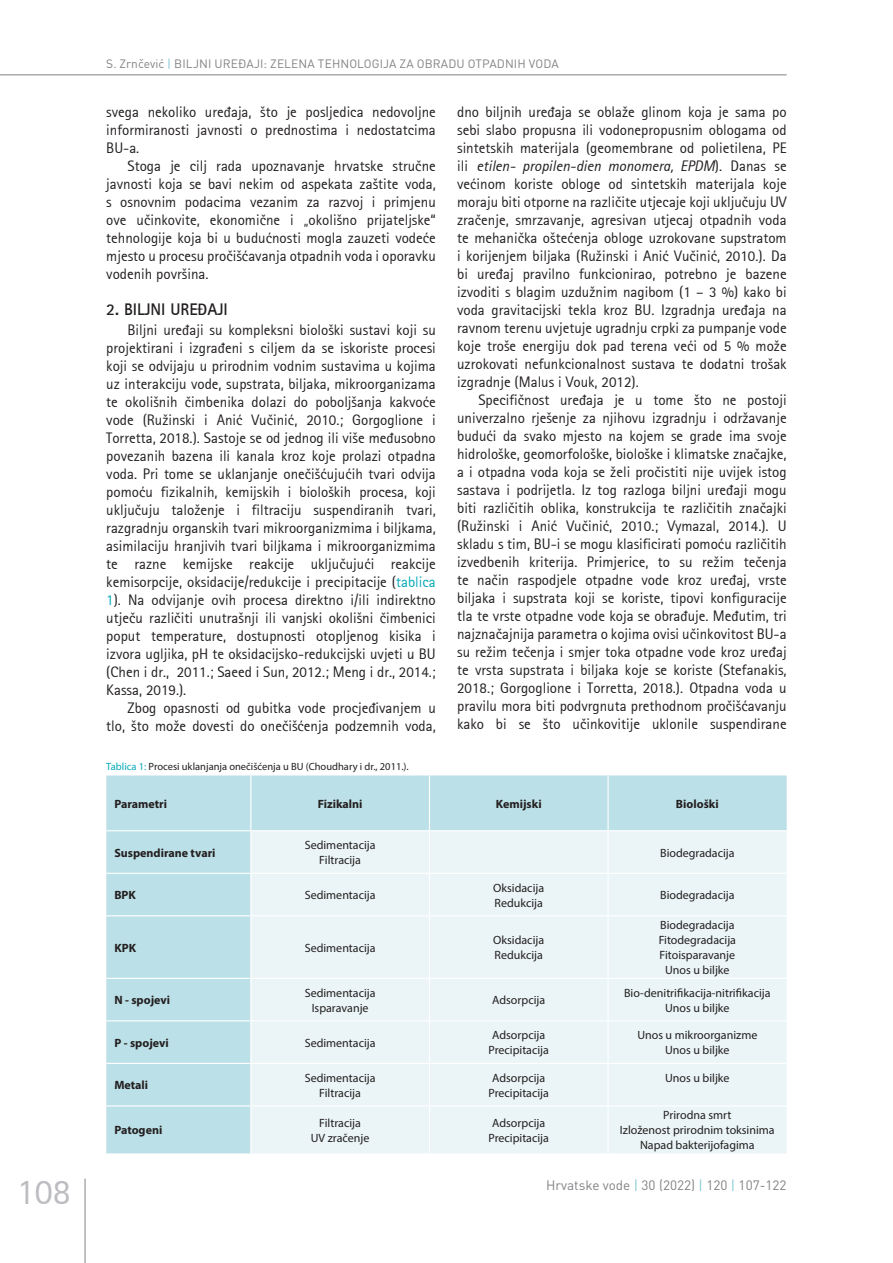
<style>
.page{position:relative;width:893px;height:1263px;background:#fff}
.page>*{position:absolute;margin:0;border:0;box-sizing:border-box;transform-origin:0 0}
.t1{font:36px "Agfa Rotis Sans Serif";color:#bcbdc0}
.t2{font:700 16.5px "Agfa Rotis Sans Serif";color:#231f20}
.t3{font:15px/18px "Agfa Rotis Sans Serif";color:#231f20;text-align:justify}
.t4{font:13.5px "DIN Pro";color:#808285}
.t5{font:12px/15px "Myriad Pro";color:#231f20;text-align:center}
.t6{font:700 12px "Myriad Pro";color:#231f20}
.t7{font:12px "DIN Pro";letter-spacing:.01em;color:#808285}
.t8{font:10.5px "Myriad Pro";color:#231f20}
.s1{color:#7dc6d1}
.s2{color:#07aab9}
.s3{font-style:italic}
</style>
<div class="page">
<hr style="left:85px;top:1179px;width:1px;height:84px;background:#808285">
<hr style="left:0;top:75px;width:787px;height:1px;background:#808285">
<div style="left:106px;top:775px;width:681px;height:378px;background:#bce0e7"></div>
<div style="left:251px;top:831px;width:536px;height:322px;background:#ebf5f7"></div>
<hr style="left:250px;top:775px;width:1px;height:55px;background:#fff">
<hr style="left:429px;top:775px;width:1px;height:55px;background:#fff">
<hr style="left:607px;top:775px;width:2px;height:55px;background:#fff">
<hr style="left:106px;top:830px;width:145px;height:1px;background:#fff">
<hr style="left:251px;top:830px;width:178px;height:1px;background:#fff">
<hr style="left:250px;top:831px;width:1px;height:42px;background:#fff">
<hr style="left:429px;top:830px;width:179px;height:1px;background:#fff">
<hr style="left:429px;top:831px;width:1px;height:42px;background:#fff">
<hr style="left:608px;top:830px;width:179px;height:1px;background:#fff">
<hr style="left:607px;top:831px;width:2px;height:42px;background:#fff">
<hr style="left:106px;top:873px;width:145px;height:1px;background:#fff">
<hr style="left:251px;top:873px;width:178px;height:1px;background:#fff">
<hr style="left:250px;top:874px;width:1px;height:41px;background:#fff">
<hr style="left:429px;top:873px;width:179px;height:1px;background:#fff">
<hr style="left:429px;top:874px;width:1px;height:41px;background:#fff">
<hr style="left:608px;top:873px;width:179px;height:1px;background:#fff">
<hr style="left:607px;top:874px;width:2px;height:41px;background:#fff">
<hr style="left:106px;top:915px;width:145px;height:1px;background:#fff">
<hr style="left:251px;top:915px;width:178px;height:1px;background:#fff">
<hr style="left:250px;top:916px;width:1px;height:62px;background:#fff">
<hr style="left:429px;top:915px;width:179px;height:1px;background:#fff">
<hr style="left:429px;top:916px;width:1px;height:62px;background:#fff">
<hr style="left:608px;top:915px;width:179px;height:1px;background:#fff">
<hr style="left:607px;top:916px;width:2px;height:62px;background:#fff">
<hr style="left:106px;top:978px;width:145px;height:1px;background:#fff">
<hr style="left:251px;top:978px;width:178px;height:1px;background:#fff">
<hr style="left:250px;top:979px;width:1px;height:41px;background:#fff">
<hr style="left:429px;top:978px;width:179px;height:1px;background:#fff">
<hr style="left:429px;top:979px;width:1px;height:41px;background:#fff">
<hr style="left:608px;top:978px;width:179px;height:1px;background:#fff">
<hr style="left:607px;top:979px;width:2px;height:41px;background:#fff">
<hr style="left:106px;top:1020px;width:145px;height:1px;background:#fff">
<hr style="left:251px;top:1020px;width:178px;height:1px;background:#fff">
<hr style="left:250px;top:1021px;width:1px;height:42px;background:#fff">
<hr style="left:429px;top:1020px;width:179px;height:1px;background:#fff">
<hr style="left:429px;top:1021px;width:1px;height:42px;background:#fff">
<hr style="left:608px;top:1020px;width:179px;height:1px;background:#fff">
<hr style="left:607px;top:1021px;width:2px;height:42px;background:#fff">
<hr style="left:106px;top:1063px;width:145px;height:1px;background:#fff">
<hr style="left:251px;top:1063px;width:178px;height:1px;background:#fff">
<hr style="left:250px;top:1064px;width:1px;height:41px;background:#fff">
<hr style="left:429px;top:1063px;width:179px;height:1px;background:#fff">
<hr style="left:429px;top:1064px;width:1px;height:41px;background:#fff">
<hr style="left:608px;top:1063px;width:179px;height:1px;background:#fff">
<hr style="left:607px;top:1064px;width:2px;height:41px;background:#fff">
<hr style="left:106px;top:1105px;width:145px;height:1px;background:#fff">
<hr style="left:251px;top:1105px;width:178px;height:1px;background:#fff">
<hr style="left:250px;top:1106px;width:1px;height:47px;background:#fff">
<hr style="left:429px;top:1105px;width:179px;height:1px;background:#fff">
<hr style="left:429px;top:1106px;width:1px;height:47px;background:#fff">
<hr style="left:608px;top:1105px;width:179px;height:1px;background:#fff">
<hr style="left:607px;top:1106px;width:2px;height:47px;background:#fff">
<p class="t7" style="left:106px;top:55px;width:454px">S. Zrnčević <span class="s1">|</span> BILJNI UREĐAJI: ZELENA TEHNOLOGIJA ZA OBRADU OTPADNIH VODA</p>
<p class="t3" style="left:106px;top:102px;width:331px">svega nekoliko uređaja, što je posljedica nedovoljne informiranosti javnosti o prednostima i nedostatcima BU-a.</p>
<p class="t3" style="left:106px;top:156px;width:331px;text-indent:21px">Stoga je cilj rada upoznavanje hrvatske stručne javnosti koja se bavi nekim od aspekata zaštite voda, s osnovnim podacima vezanim za razvoj i primjenu ove učinkovite, ekonomične i „okolišno prijateljske“ tehnologije koja bi u budućnosti mogla zauzeti vodeće mjesto u procesu pročišćavanja otpadnih voda i oporavku vodenih površina.</p>
<p class="t2" style="left:106px;top:299px;width:123px">2. BILJNI UREĐAJI</p>
<p class="t3" style="left:106px;top:321px;width:331px;text-indent:21px">Biljni uređaji su kompleksni biološki sustavi koji su projektirani i izgrađeni s ciljem da se iskoriste procesi koji se odvijaju u prirodnim vodnim sustavima u kojima uz interakciju vode, supstrata, biljaka, mikroorganizama te okolišnih čimbenika dolazi do poboljšanja kakvoće vode (Ružinski i Anić Vučinić, 2010.; Gorgoglione i Torretta, 2018.). Sastoje se od jednog ili više međusobno povezanih bazena ili kanala kroz koje prolazi otpadna voda. Pri tome se uklanjanje onečišćujućih tvari odvija pomoću fizikalnih, kemijskih i bioloških procesa, koji uključuju taloženje i filtraciju suspendiranih tvari, razgradnju organskih tvari mikroorganizmima i biljkama, asimilaciju hranjivih tvari biljkama i mikroorganizmima te razne kemijske reakcije uključujući reakcije kemisorpcije, oksidacije/redukcije i precipitacije (<span class="s2">tablica 1</span>). Na odvijanje ovih procesa direktno i/ili indirektno utječu različiti unutrašnji ili vanjski okolišni čimbenici poput temperature, dostupnosti otopljenog kisika i izvora ugljika, pH te oksidacijsko-redukcijski uvjeti u BU (Chen i dr., 2011.; Saeed i Sun, 2012.; Meng i dr., 2014.; Kassa, 2019.).</p>
<p class="t3" style="left:106px;top:699px;width:331px;text-align:right">Zbog opasnosti od gubitka vode procjeđivanjem u tlo, što može dovesti do onečišćenja podzemnih voda,</p>
<p class="t3" style="left:457px;top:102px;width:331px">dno biljnih uređaja se oblaže glinom koja je sama po sebi slabo propusna ili vodonepropusnim oblogama od sintetskih materijala (geomembrane od polietilena, PE ili <span class="s3">etilen- propilen-dien monomera, EPDM</span>). Danas se većinom koriste obloge od sintetskih materijala koje moraju biti otporne na različite utjecaje koji uključuju UV zračenje, smrzavanje, agresivan utjecaj otpadnih voda te mehanička oštećenja obloge uzrokovane supstratom i korijenjem biljaka (Ružinski i Anić Vučinić, 2010.). Da bi uređaj pravilno funkcionirao, potrebno je bazene izvoditi s blagim uzdužnim nagibom (1 – 3 %) kako bi voda gravitacijski tekla kroz BU. Izgradnja uređaja na ravnom terenu uvjetuje ugradnju crpki za pumpanje vode koje troše energiju dok pad terena veći od 5 % može uzrokovati nefunkcionalnost sustava te dodatni trošak izgradnje (Malus i Vouk, 2012).</p>
<p class="t3" style="left:457px;top:390px;width:331px;text-indent:21px">Specifičnost uređaja je u tome što ne postoji univerzalno rješenje za njihovu izgradnju i održavanje budući da svako mjesto na kojem se grade ima svoje hidrološke, geomorfološke, biološke i klimatske značajke, a i otpadna voda koja se želi pročistiti nije uvijek istog sastava i podrijetla. Iz tog razloga biljni uređaji mogu biti različitih oblika, konstrukcija te različitih značajki (Ružinski i Anić Vučinić, 2010.; Vymazal, 2014.). U skladu s tim, BU-i se mogu klasificirati pomoću različitih izvedbenih kriterija. Primjerice, to su režim tečenja te način raspodjele otpadne vode kroz uređaj, vrste biljaka i supstrata koji se koriste, tipovi konfiguracije tla te vrste otpadne vode koja se obrađuje. Međutim, tri najznačajnija parametra o kojima ovisi učinkovitost BU-a su režim tečenja i smjer toka otpadne vode kroz uređaj te vrsta supstrata i biljaka koje se koriste (Stefanakis, 2018.; Gorgoglione i Torretta, 2018.). Otpadna voda u pravilu mora biti podvrgnuta prethodnom pročišćavanju kako bi se što učinkovitije uklonile suspendirane</p>
<p class="t8" style="left:106px;top:759px;width:304px"><span class="s2">Tablica 1:</span> Procesi uklanjanja onečišćenja u BU (Choudhary i dr., 2011.).</p>
<p class="t6" style="left:114px;top:796px;width:54px">Parametri</p>
<p class="t6" style="left:318px;top:796px;width:46px">Fizikalni</p>
<p class="t6" style="left:496px;top:796px;width:47px">Kemijski</p>
<p class="t6" style="left:676px;top:796px;width:44px">Biološki</p>
<p class="t6" style="left:114px;top:845px;width:103px">Suspendirane tvari</p>
<p class="t5" style="left:305px;top:837px;width:72px">Sedimentacija<br>Filtracija</p>
<p class="t5" style="left:660px;top:845px;width:76px">Biodegradacija</p>
<p class="t6" style="left:114px;top:887px;width:23px">BPK</p>
<p class="t5" style="left:305px;top:887px;width:72px">Sedimentacija</p>
<p class="t5" style="left:493px;top:880px;width:52px;text-align:left">Oksidacija<br>Redukcija</p>
<p class="t5" style="left:660px;top:887px;width:76px">Biodegradacija</p>
<p class="t6" style="left:114px;top:940px;width:23px">KPK</p>
<p class="t5" style="left:305px;top:940px;width:72px">Sedimentacija</p>
<p class="t5" style="left:493px;top:932px;width:52px;text-align:left">Oksidacija<br>Redukcija</p>
<p class="t5" style="left:659px;top:917px;width:79px">Biodegradacija<br>Fitodegradacija<br>Fitoisparavanje<br>Unos u biljke</p>
<p class="t6" style="left:114px;top:992px;width:57px">N - spojevi</p>
<p class="t5" style="left:305px;top:985px;width:72px">Sedimentacija<br>Isparavanje</p>
<p class="t5" style="left:492px;top:992px;width:54px">Adsorpcija</p>
<p class="t5" style="left:624px;top:985px;width:148px">Bio-denitrifikacija-nitrifikacija<br>Unos u biljke</p>
<p class="t6" style="left:114px;top:1035px;width:56px">P - spojevi</p>
<p class="t5" style="left:305px;top:1035px;width:72px">Sedimentacija</p>
<p class="t5" style="left:488px;top:1027px;width:62px">Adsorpcija<br>Precipitacija</p>
<p class="t5" style="left:637px;top:1027px;width:122px">Unos u mikroorganizme<br>Unos u biljke</p>
<p class="t6" style="left:114px;top:1077px;width:35px">Metali</p>
<p class="t5" style="left:305px;top:1070px;width:72px">Sedimentacija<br>Filtracija</p>
<p class="t5" style="left:488px;top:1070px;width:62px">Adsorpcija<br>Precipitacija</p>
<p class="t5" style="left:665px;top:1070px;width:66px">Unos u biljke</p>
<p class="t6" style="left:114px;top:1122px;width:49px">Patogeni</p>
<p class="t5" style="left:311px;top:1115px;width:60px">Filtracija<br>UV zračenje</p>
<p class="t5" style="left:488px;top:1115px;width:62px">Adsorpcija<br>Precipitacija</p>
<p class="t5" style="left:620px;top:1107px;width:156px">Prirodna smrt<br>Izloženost prirodnim toksinima<br>Napad bakterijofagima</p>
<h1 class="t1" style="left:17px;top:1170px;width:55px">108</h1>
<p class="t4" style="left:546px;top:1176px;width:242px">Hrvatske vode <span class="s1">|</span> 30 (2022) <span class="s1">|</span> 120 <span class="s1">|</span> 107-122</p>
</div>
